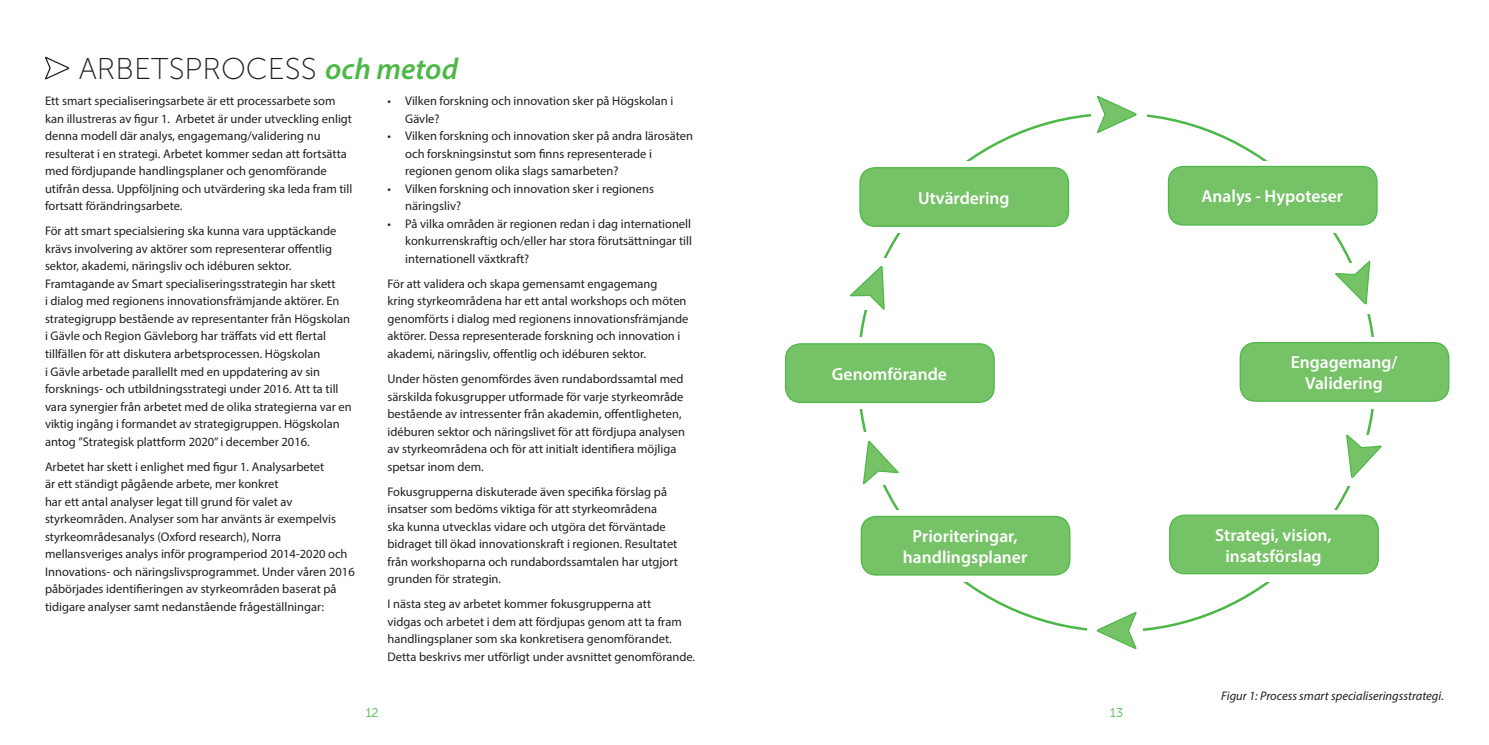
<style>
.page{position:relative;width:1489px;height:745px;background:#fff}
.page>*{position:absolute;margin:0;border:0;box-sizing:border-box;transform-origin:0 0}
.t1{font:30px "Museo Sans 100";color:#231f20}
.t2{font:600 17.5px/21px "Myriad Pro";color:#fff;text-align:center}
.t3{font:12.5px/17.5px "Myriad Pro";color:#231f20}
.t4{font:italic 12.5px "Myriad Pro";color:#231f20}
.t5{font:12.5px "Museo Sans 300";color:#4cb848}
.s1{font-family:"Myriad Pro";font-weight:600;font-style:italic;color:#4cb848}
</style>
<div class="page">
<svg style="left:45px;top:56px;width:25px;height:24px"></svg>
<div style="left:1168px;top:166px;width:208px;height:59px;background:#76c266;border-radius:15px"></div>
<div style="left:1167px;top:166px;width:210px;height:59px;border:1px solid #4cb848;border-radius:15px"></div>
<div style="left:860px;top:168px;width:208px;height:58px;background:#76c266;border-radius:15px"></div>
<div style="left:859px;top:167px;width:210px;height:60px;border:1px solid #4cb848;border-radius:15px"></div>
<div style="left:1240px;top:342px;width:208px;height:59px;background:#76c266;border-radius:15px"></div>
<div style="left:1239px;top:342px;width:210px;height:59px;border:1px solid #4cb848;border-radius:15px"></div>
<div style="left:785px;top:343px;width:209px;height:59px;background:#76c266;border-radius:15px"></div>
<div style="left:785px;top:343px;width:209px;height:60px;border:1px solid #4cb848;border-radius:15px"></div>
<div style="left:1169px;top:515px;width:209px;height:58px;background:#76c266;border-radius:15px"></div>
<div style="left:1168px;top:514px;width:210px;height:60px;border:1px solid #4cb848;border-radius:15px"></div>
<div style="left:861px;top:516px;width:208px;height:58px;background:#76c266;border-radius:15px"></div>
<div style="left:860px;top:515px;width:210px;height:60px;border:1px solid #4cb848;border-radius:15px"></div>
<svg style="left:1096px;top:95px;width:41px;height:38px"></svg>
<svg style="left:1335px;top:259px;width:35px;height:68px"></svg>
<svg style="left:1346px;top:414px;width:36px;height:64px"></svg>
<svg style="left:1097px;top:611px;width:40px;height:39px"></svg>
<svg style="left:863px;top:440px;width:36px;height:64px"></svg>
<svg style="left:850px;top:215px;width:35px;height:96px"></svg>
<h1 class="t1" style="left:79px;top:53px;width:381px">ARBETSPROCESS <span class="s1">och metod</span></h1>
<p class="t3" style="left:45px;top:92px;width:309px">Ett smart specialiseringsarbete är ett processarbete som kan illustreras av figur 1. Arbetet är under utveckling enligt denna modell där analys, engagemang/validering nu resulterat i en strategi. Arbetet kommer sedan att fortsätta med fördjupande handlingsplaner och genomförande utifrån dessa. Uppföljning och utvärdering ska leda fram till fortsatt förändringsarbete.</p>
<p class="t3" style="left:45px;top:222px;width:308px">För att smart specialsiering ska kunna vara upptäckande krävs involvering av aktörer som representerar offentlig sektor, akademi, näringsliv och idéburen sektor.<br>Framtagande av Smart specialiseringsstrategin har skett<br>i dialog med regionens innovationsfrämjande aktörer. En strategigrupp bestående av representanter från Högskolan i Gävle och Region Gävleborg har träffats vid ett flertal tillfällen för att diskutera arbetsprocessen. Högskolan<br>i Gävle arbetade parallellt med en uppdatering av sin forsknings- och utbildningsstrategi under 2016. Att ta till vara synergier från arbetet med de olika strategierna var en viktig ingång i formandet av strategigruppen. Högskolan antog ”Strategisk plattform 2020” i december 2016.</p>
<p class="t3" style="left:45px;top:457px;width:311px">Arbetet har skett i enlighet med figur 1. Analysarbetet<br>är ett ständigt pågående arbete, mer konkret<br>har ett antal analyser legat till grund för valet av styrkeområden. Analyser som har använts är exempelvis styrkeområdesanalys (Oxford research), Norra mellansveriges analys inför programperiod 2014-2020 och Innovations- och näringslivsprogrammet. Under våren 2016 påbörjades identifieringen av styrkeområden baserat på tidigare analyser samt nedanstående frågeställningar:</p>
<p class="t3" style="left:405px;top:92px;width:270px;text-indent:-18px">• Vilken forskning och innovation sker på Högskolan i<br>Gävle?</p>
<p class="t3" style="left:405px;top:127px;width:289px;text-indent:-18px">• Vilken forskning och innovation sker på andra lärosäten och forskningsinstut som finns representerade i regionen genom olika slags samarbeten?</p>
<p class="t3" style="left:405px;top:179px;width:250px;text-indent:-18px">• Vilken forskning och innovation sker i regionens näringsliv?</p>
<p class="t3" style="left:405px;top:214px;width:288px;text-align:justify;text-indent:-18px">• På vilka områden är regionen redan i dag internationell konkurrenskraftig och/eller har stora förutsättningar till internationell växtkraft?</p>
<p class="t3" style="left:387px;top:274px;width:302px">För att validera och skapa gemensamt engagemang<br>kring styrkeområdena har ett antal workshops och möten genomförts i dialog med regionens innovationsfrämjande aktörer. Dessa representerade forskning och innovation i akademi, näringsliv, offentlig och idéburen sektor.</p>
<p class="t3" style="left:387px;top:369px;width:299px">Under hösten genomfördes även rundabordssamtal med särskilda fokusgrupper utformade för varje styrkeområde bestående av intressenter från akademin, offentligheten, idéburen sektor och näringslivet för att fördjupa analysen av styrkeområdena och för att initialt identifiera möjliga spetsar inom dem.</p>
<p class="t3" style="left:387px;top:482px;width:292px">Fokusgrupperna diskuterade även specifika förslag på insatser som bedöms viktiga för att styrkeområdena<br>ska kunna utvecklas vidare och utgöra det förväntade bidraget till ökad innovationskraft i regionen. Resultatet från workshoparna och rundabordssamtalen har utgjort grunden för strategin.</p>
<p class="t3" style="left:387px;top:594px;width:309px">I nästa steg av arbetet kommer fokusgrupperna att<br>vidgas och arbetet i dem att fördjupas genom att ta fram handlingsplaner som ska konkretisera genomförandet.<br>Detta beskrivs mer utförligt under avsnittet genomförande.</p>
<h2 class="t2" style="left:918px;top:187px;width:93px">Utvärdering</h2>
<h2 class="t2" style="left:1201px;top:185px;width:143px">Analys - Hypoteser</h2>
<h2 class="t2" style="left:831px;top:362px;width:116px">Genomförande</h2>
<h2 class="t2" style="left:902px;top:524px;width:126px">Prioriteringar, handlingsplaner</h2>
<h2 class="t2" style="left:1290px;top:351px;width:108px">Engagemang/<br>Validering</h2>
<h2 class="t2" style="left:1215px;top:523px;width:118px">Strategi, vision, insatsförslag</h2>
<p class="t4" style="left:1221px;top:687px;width:224px">Figur 1: Process smart specialiseringsstrategi.</p>
<p class="t5" style="left:366px;top:705px;width:14px">12</p>
<p class="t5" style="left:1110px;top:705px;width:14px">13</p>
</div>
